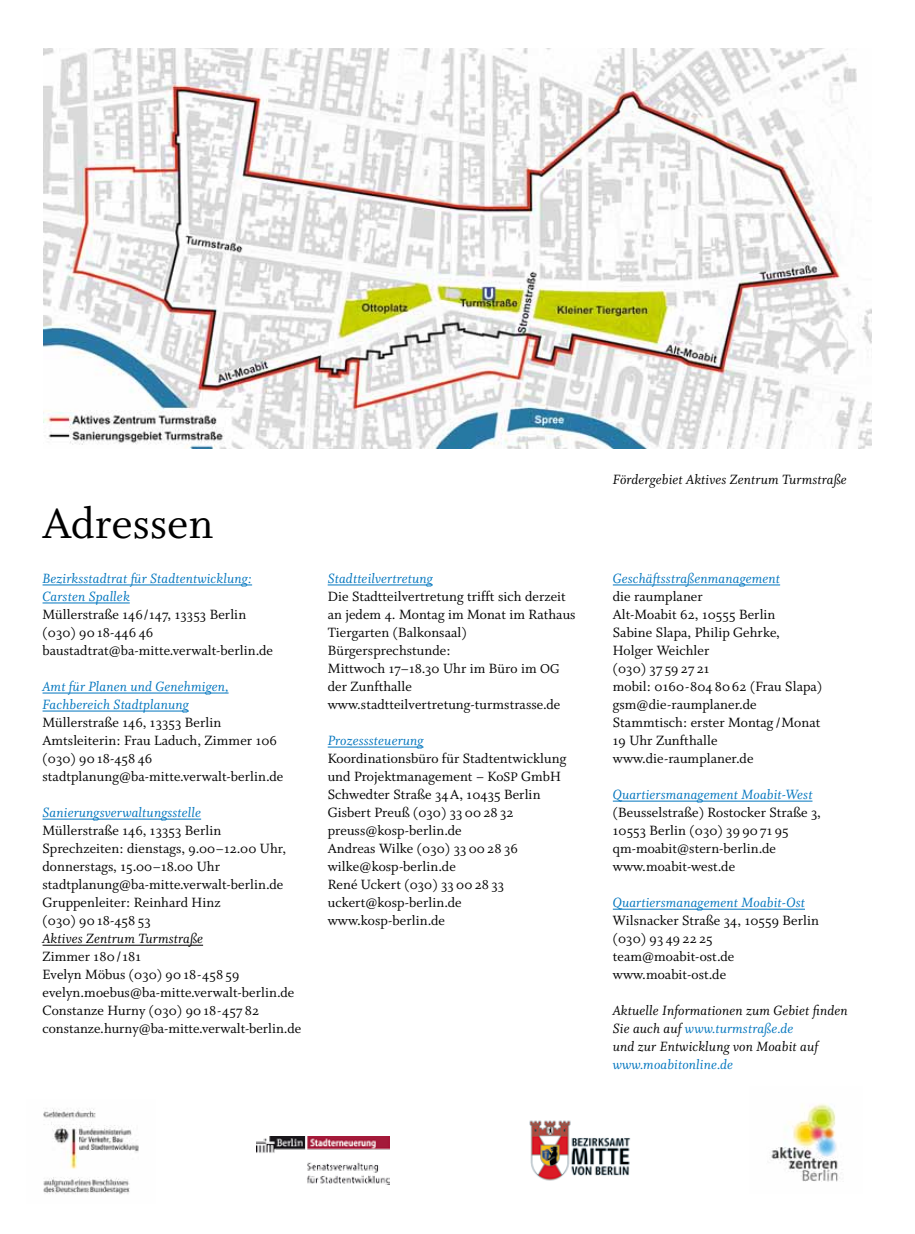
<style>
.page{position:relative;width:915px;height:1234px;background:#fff}
.page>*{position:absolute;margin:0;border:0;box-sizing:border-box;transform-origin:0 0}
.t1{font:48px "Whitman Roman Os F";letter-spacing:.005em;color:#000}
.t2{font:15px/18px "Whitman Roman Os F";letter-spacing:.005em;color:#000}
.t3{font:15px/18px "Whitman Italic Os F";letter-spacing:.01em;color:#0075be}
.t4{font:15px/18px "Whitman Italic Os F";letter-spacing:.01em;color:#000}
.s1{font-size:14.25px}
.s2{font-size:13.8px}
.s3{color:#0075be}
</style>
<div class="page">
<img style="left:43px;top:49px;width:827px;height:399px">
<hr style="left:43px;top:584px;width:209px;height:1px;background:#0075be">
<hr style="left:43px;top:602px;width:87px;height:1px;background:#0075be">
<hr style="left:43px;top:692px;width:185px;height:1px;background:#0075be">
<hr style="left:43px;top:710px;width:146px;height:1px;background:#0075be">
<hr style="left:43px;top:818px;width:158px;height:1px;background:#0075be">
<hr style="left:43px;top:944px;width:160px;height:1px;background:#000">
<hr style="left:327px;top:584px;width:105px;height:1px;background:#0075be">
<hr style="left:327px;top:746px;width:96px;height:1px;background:#0075be">
<hr style="left:612px;top:584px;width:167px;height:1px;background:#0075be">
<hr style="left:612px;top:800px;width:200px;height:1px;background:#0075be">
<hr style="left:612px;top:908px;width:192px;height:1px;background:#0075be">
<img style="left:43px;top:1108px;width:96px;height:87px">
<img style="left:256px;top:1136px;width:133px;height:47px">
<img style="left:529px;top:1120px;width:102px;height:61px">
<img style="left:771px;top:1103px;width:69px;height:79px">
<h1 class="t1" style="left:43px;top:496px;width:173px">Adressen</h1>
<p class="t3" style="left:43px;top:569px;width:211px">Bezirksstadtrat für Stadtentwicklung:<br>Carsten Spallek</p>
<p class="t2" style="left:43px;top:605px;width:232px">Müllerstraße 146/147, 13353 Berlin (030) 90 18-446 46 baustadtrat@ba-mitte.verwalt-berlin.de</p>
<p class="t3" style="left:43px;top:677px;width:187px">Amt für Planen und Genehmigen,<br>Fachbereich Stadtplanung</p>
<p class="t2" style="left:43px;top:713px;width:242px">Müllerstraße 146, 13353 Berlin Amtsleiterin: Frau Laduch, Zimmer 106 (030) 90 18-458 46 stadtplanung@ba-mitte.verwalt-berlin.de</p>
<p class="t3" style="left:43px;top:803px;width:160px">Sanierungsverwaltungsstelle</p>
<p class="t2" style="left:43px;top:821px;width:245px">Müllerstraße 146, 13353 Berlin Sprechzeiten: dienstags, 9.00–12.00 Uhr, donnerstags, 15.00–18.00 Uhr stadtplanung@ba-mitte.verwalt-berlin.de Gruppenleiter: Reinhard Hinz<br>(030) 90 18-458 53</p>
<p class="t4" style="left:43px;top:929px;width:162px">Aktives Zentrum Turmstraße</p>
<p class="t2" style="left:43px;top:947px;width:260px">Zimmer 180/181<br>Evelyn Möbus (030) 90 18-458 59 evelyn.moebus@ba-mitte.verwalt-berlin.de Constanze Hurny (030) 90 18-457 82 constanze.hurny@ba-mitte.verwalt-berlin.de</p>
<p class="t3" style="left:327px;top:569px;width:107px">Stadtteilvertretung</p>
<p class="t2" style="left:327px;top:587px;width:249px">Die Stadtteilvertretung trifft sich derzeit an jedem 4. Montag im Monat im Rathaus<br>Tiergarten (Balkonsaal)<br>Bürgersprechstunde:<br>Mittwoch 17–18.30 Uhr im Büro im <span class="s1">OG </span>der Zunfthalle www.stadtteilvertretung-turmstrasse.de</p>
<p class="t3" style="left:327px;top:731px;width:97px">Prozesssteuerung</p>
<p class="t2" style="left:327px;top:749px;width:240px">Koordinationsbüro für Stadtentwicklung und Projektmanagement – Ko<span class="s2">SP</span> GmbH<br>Schwedter Straße 34A, 10435 Berlin<br>Gisbert Preuß (030) 33 00 28 32 preuss@kosp-berlin.de<br>Andreas Wilke (030) 33 00 28 36 wilke@kosp-berlin.de<br>René Uckert (030) 33 00 28 33 uckert@kosp-berlin.de www.kosp-berlin.de</p>
<p class="t4" style="left:612px;top:470px;width:235px">Fördergebiet Aktives Zentrum Turmstraße</p>
<p class="t3" style="left:612px;top:569px;width:169px">Geschäftsstraßenmanagement</p>
<p class="t2" style="left:612px;top:587px;width:211px">die raumplaner<br>Alt-Moabit 62, 10555 Berlin<br>Sabine Slapa, Philip Gehrke,<br>Holger Weichler<br>(030) 37 59 27 21<br>mobil: 0160-804 8062 (Frau Slapa) gsm@die-raumplaner.de<br>Stammtisch: erster Montag /Monat<br>19 Uhr Zunfthalle www.die-raumplaner.de</p>
<p class="t3" style="left:612px;top:785px;width:201px">Quartiersmanagement Moabit-West</p>
<p class="t2" style="left:612px;top:803px;width:210px">(Beusselstraße) Rostocker Straße 3,<br>10553 Berlin (030) 39 90 71 95 qm-moabit@stern-berlin.de www.moabit-west.de</p>
<p class="t3" style="left:612px;top:893px;width:194px">Quartiersmanagement Moabit-Ost</p>
<p class="t2" style="left:612px;top:911px;width:208px">Wilsnacker Straße 34, 10559 Berlin (030) 93 49 22 25 team@moabit-ost.de www.moabit-ost.de</p>
<p class="t4" style="left:612px;top:1001px;width:236px">Aktuelle Informationen zum Gebiet finden<br>Sie auch auf <span class="s3">www.turmstraße.de<br></span>und zur Entwicklung von Moabit auf</p>
<p class="t3" style="left:612px;top:1055px;width:122px">www.moabitonline.de</p>
</div>
